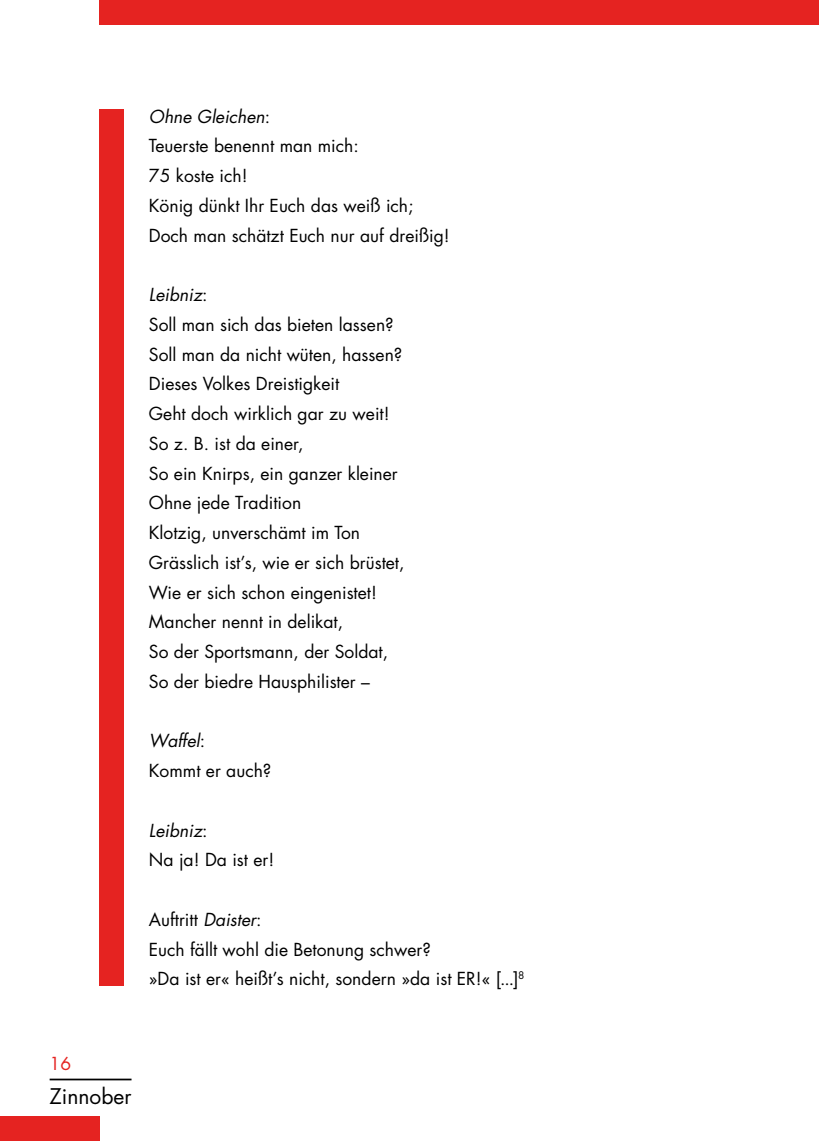
<style>
.page{position:relative;width:819px;height:1141px;background:#fff}
.page>*{position:absolute;margin:0;border:0;box-sizing:border-box;transform-origin:0 0}
.t1{font:21px "Futura";color:#000}
.t2{font:17.5px/29.8px "Futura";color:#000}
.t3{font:17.5px "Futura";color:#e52321}
.s1{font-style:italic}
</style>
<div class="page">
<div style="left:99px;top:0;width:720px;height:25px;background:#e52321"></div>
<div style="left:0;top:1116px;width:99px;height:25px;background:#e52321"></div>
<hr style="left:50px;top:1079px;width:81px;height:1px;background:#000">
<div style="left:99px;top:109px;width:25px;height:876px;background:#e52321"></div>
<p class="t2" style="left:149px;top:101px;width:302px"><span class="s1">Ohne Gleichen</span>:<br>Teuerste benennt man mich:<br>75 koste ich!<br>König dünkt Ihr Euch das weiß ich;<br>Doch man schätzt Euch nur auf dreißig!</p>
<p class="t2" style="left:149px;top:279px;width:257px"><span class="s1">Leibniz</span>:<br>Soll man sich das bieten lassen?<br>Soll man da nicht wüten, hassen?<br>Dieses Volkes Dreistigkeit<br>Geht doch wirklich gar zu weit!<br>So z. B. ist da einer,<br>So ein Knirps, ein ganzer kleiner<br>Ohne jede Tradition<br>Klotzig, unverschämt im Ton<br>Grässlich ist’s, wie er sich brüstet,<br>Wie er sich schon eingenistet!<br>Mancher nennt in delikat,<br>So der Sportsmann, der Soldat,<br>So der biedre Hausphilister –</p>
<p class="t2" style="left:149px;top:726px;width:124px"><span class="s1">Waffel</span>:<br>Kommt er auch?</p>
<p class="t2" style="left:149px;top:815px;width:127px"><span class="s1">Leibniz</span>:<br>Na ja! Da ist er!</p>
<p class="t2" style="left:149px;top:904px;width:377px">Auftritt <span class="s1">Daister</span>:<br>Euch fällt wohl die Betonung schwer?<br>»Da ist er« heißt’s nicht, sondern »da ist ER!« [...]<sup>8</sup></p>
<p class="t3" style="left:50px;top:1052px;width:23px">16</p>
<p class="t1" style="left:50px;top:1082px;width:83px">Zinnober</p>
</div>
